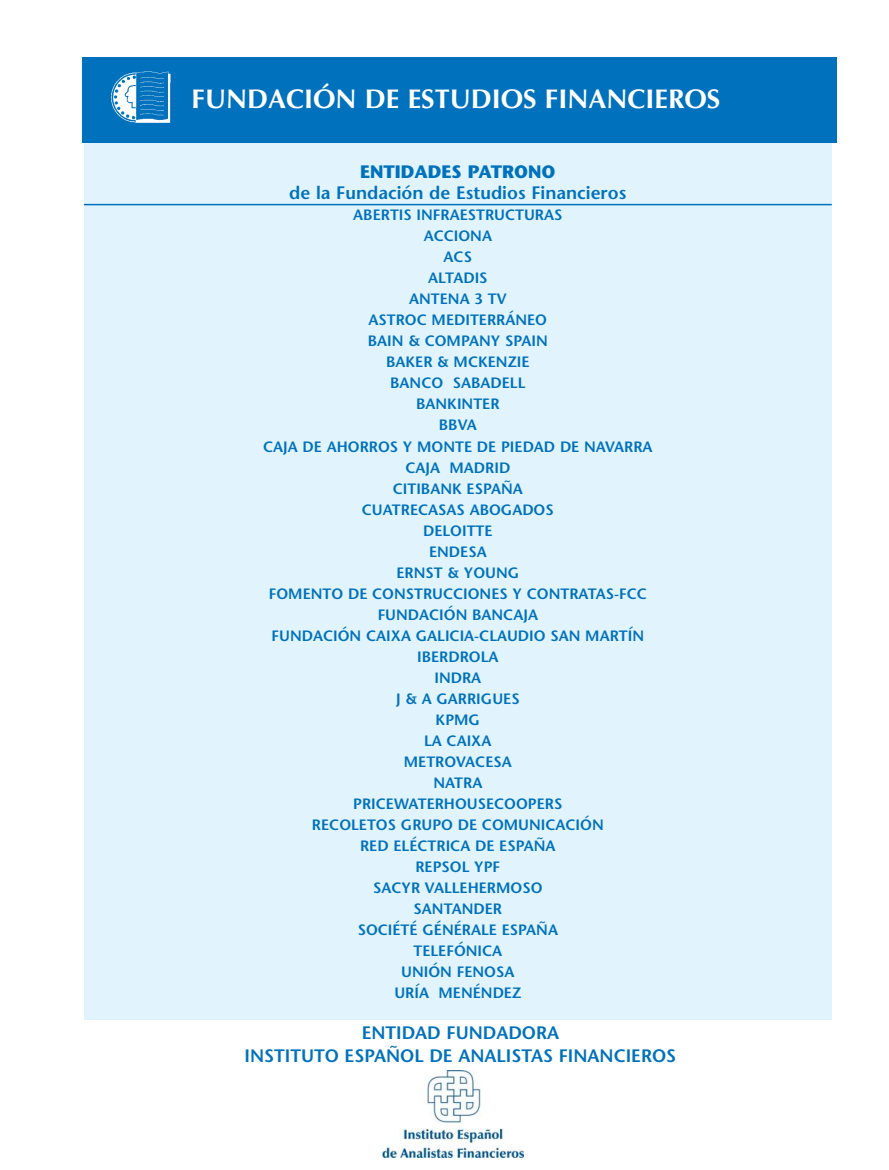
<style>
.page{position:relative;width:889px;height:1170px;background:#fff}
.page>*{position:absolute;margin:0;border:0;box-sizing:border-box;transform-origin:0 0}
.t1{font:700 27px "Optima";color:#fff}
.t2{font:600 18px/22.5px "Stone Sans";color:#0071bc;text-align:center}
.t3{font:700 18px "Stone Sans";color:#0071bc}
.t4{font:600 15px/21px "Stone Sans";color:#0071bc;text-align:center}
</style>
<div class="page">
<div style="left:84px;top:138px;width:747px;height:881px;background:#e1f4fd"></div>
<hr style="left:84px;top:204px;width:747px;height:1px;background:#0071bc">
<div style="left:82px;top:57px;width:754px;height:86px;background:#0071bc"></div>
<img style="left:111px;top:71px;width:60px;height:52px">
<img style="left:383px;top:1070px;width:140px;height:87px">
<h1 class="t1" style="left:192px;top:88px;width:530px">FUNDACIÓN DE ESTUDIOS FINANCIEROS</h1>
<p class="t3" style="left:360px;top:165px;width:197px">ENTIDADES PATRONO</p>
<p class="t2" style="left:289px;top:184px;width:338px">de la Fundación de Estudios Financieros</p>
<p class="t4" style="left:263px;top:206px;width:391px">ABERTIS INFRAESTRUCTURAS<br>ACCIONA<br>ACS<br>ALTADIS<br>ANTENA 3 TV<br>ASTROC MEDITERRÁNEO<br>BAIN &amp; COMPANY SPAIN<br>BAKER &amp; MCKENZIE<br>BANCO SABADELL<br>BANKINTER<br>BBVA<br>CAJA DE AHORROS Y MONTE DE PIEDAD DE NAVARRA<br>CAJA MADRID<br>CITIBANK ESPAÑA<br>CUATRECASAS ABOGADOS<br>DELOITTE<br>ENDESA<br>ERNST &amp; YOUNG<br>FOMENTO DE CONSTRUCCIONES Y CONTRATAS-FCC<br>FUNDACIÓN BANCAJA<br>FUNDACIÓN CAIXA GALICIA-CLAUDIO SAN MARTÍN<br>IBERDROLA<br>INDRA<br>J &amp; A GARRIGUES<br>KPMG<br>LA CAIXA<br>METROVACESA<br>NATRA<br>PRICEWATERHOUSECOOPERS<br>RECOLETOS GRUPO DE COMUNICACIÓN<br>RED ELÉCTRICA DE ESPAÑA<br>REPSOL YPF<br>SACYR VALLEHERMOSO<br>SANTANDER<br>SOCIÉTÉ GÉNÉRALE ESPAÑA<br>TELEFÓNICA<br>UNIÓN FENOSA<br>URÍA MENÉNDEZ</p>
<p class="t2" style="left:245px;top:1023px;width:433px">ENTIDAD FUNDADORA<br>INSTITUTO ESPAÑOL DE ANALISTAS FINANCIEROS</p>
</div>
